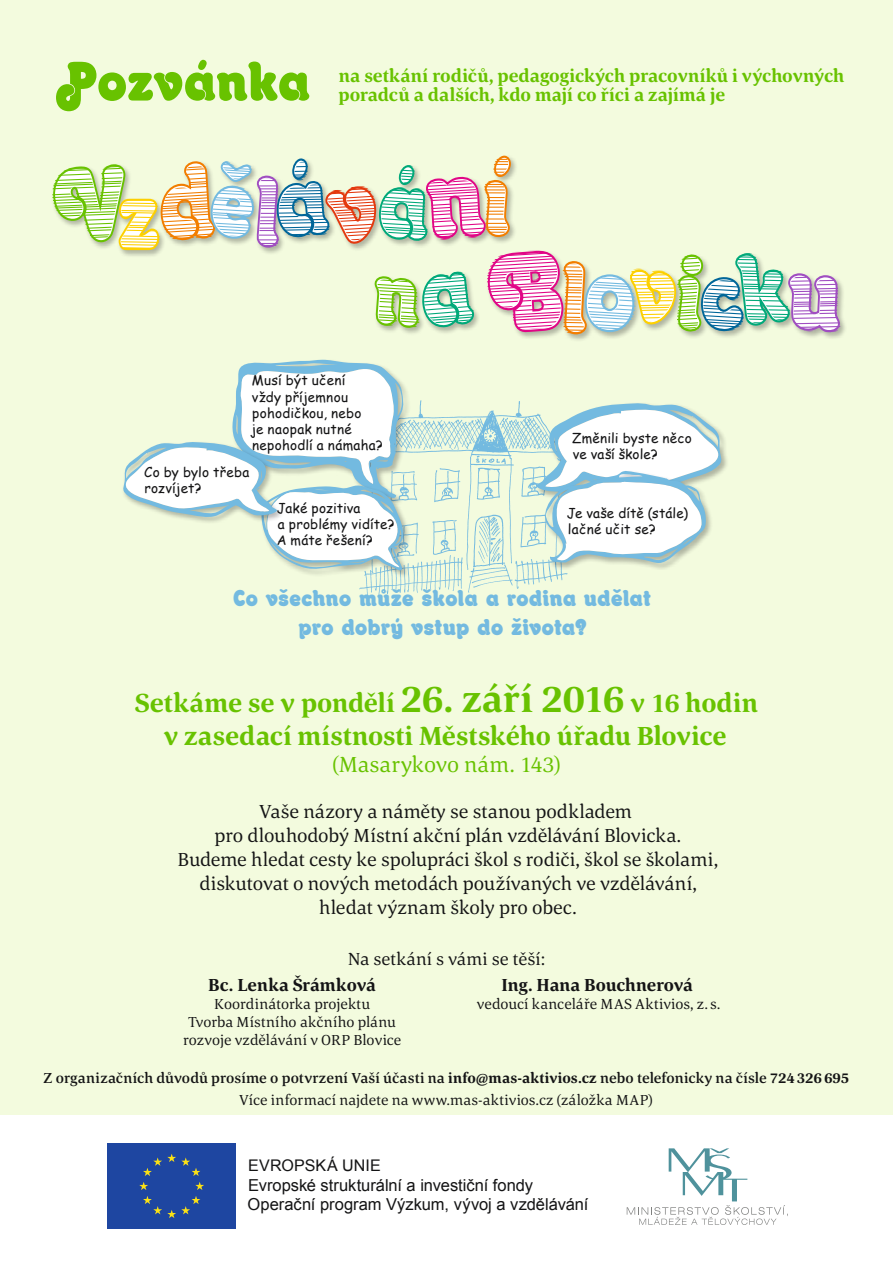
<style>
.page{position:relative;width:893px;height:1263px;background:#fff}
.page>*{position:absolute;margin:0;border:0;box-sizing:border-box;transform-origin:0 0}
.t1{font:58.2px "Octopuss POT";letter-spacing:.02em;color:#68c200}
.t2{font:700 27px/32.4px "Corda";color:#68c200;text-align:center}
.t3{font:24px/28.8px "Octopuss POT";letter-spacing:.025em;color:#73bae0;text-align:center}
.t4{font:22.5px "Corda";color:#68c200}
.t5{font:19.5px/24px "Corda";color:#141415;text-align:center}
.t6{font:700 18.75px/18.8px "Corda";letter-spacing:-.005em;color:#68c200}
.t7{font:700 18px "Corda";color:#141415}
.t8{font:18px "Corda";letter-spacing:.005em;color:#141415}
.t9{font:16.5px/19.8px "Arial";letter-spacing:-.005em;color:#141415}
.t10{font:16.05px "Arial";letter-spacing:.01em;color:#141415}
.t11{font:500 15px/22.2px "Corda";letter-spacing:.005em;color:#141415;text-align:center}
.t12{font:15px/18px "Corda";letter-spacing:.005em;color:#141415;text-align:center}
.t13{font:13.5px/16.2px "Comic Sans MS";letter-spacing:.015em;color:#141415}
.s1{font-size:39px}
.s2{font-weight:700}
.s3{font-weight:400}
</style>
<div class="page">
<div style="left:0;top:0;width:893px;height:1114px;background:#f3fbde"></div>
<img style="left:359px;top:400px;width:209px;height:198px">
<div style="left:535px;top:402px;width:194px;height:99px;background:#141415;opacity:.3"></div>
<div style="left:543px;top:469px;width:171px;height:101px;background:#141415;opacity:.3"></div>
<svg style="left:536px;top:402px;width:189px;height:162px"></svg>
<div style="left:260px;top:484px;width:150px;height:94px;background:#141415;opacity:.3"></div>
<svg style="left:123px;top:360px;width:290px;height:210px"></svg>
<svg style="left:107px;top:1143px;width:1px;height:86px"></svg>
<div style="left:108px;top:1143px;width:128px;height:86px;background:#1e46a1"></div>
<svg style="left:139px;top:1182px;width:9px;height:8px"></svg>
<svg style="left:143px;top:1196px;width:57px;height:22px"></svg>
<svg style="left:195px;top:1182px;width:9px;height:8px"></svg>
<svg style="left:143px;top:1154px;width:57px;height:22px"></svg>
<svg style="left:627px;top:1148px;width:161px;height:77px"></svg>
<div style="left:373px;top:249px;width:475px;height:93px;background:#141415;opacity:.3"></div>
<svg style="left:52px;top:155px;width:789px;height:181px"></svg>
<h1 class="t1" style="left:56px;top:52px;width:255px">Pozvánka</h1>
<p class="t6" style="left:338px;top:66px;width:507px">na setkání rodičů, pedagogických pracovníků i výchovných poradců a dalších, kdo mají co říci a zajímá je</p>
<p class="t13" style="left:251px;top:372px;width:134px">Musí být učení<br>vždy příjemnou pohodičkou, nebo<br>je naopak nutné nepohodlí a námaha?</p>
<p class="t13" style="left:144px;top:463px;width:106px">Co by bylo třeba rozvíjet?</p>
<p class="t13" style="left:277px;top:499px;width:119px">Jaké pozitiva<br>a problémy vidíte?<br>A máte řešení?</p>
<p class="t13" style="left:572px;top:429px;width:121px">Změnili byste něco ve vaší škole?</p>
<p class="t13" style="left:567px;top:504px;width:123px">Je vaše dítě (stále) lačné učit se?</p>
<p class="t3" style="left:233px;top:585px;width:419px">Co všechno může škola a rodina udělat pro dobrý vstup do života?</p>
<h2 class="t2" style="left:135px;top:686px;width:625px">Setkáme se v pondělí <span class="s1">26. září 2016</span> v 16 hodin v zasedací místnosti Městského úřadu Blovice</h2>
<p class="t4" style="left:332px;top:749px;width:230px">(Masarykovo nám. 143)</p>
<p class="t5" style="left:178px;top:799px;width:542px">Vaše názory a náměty se stanou podkladem<br>pro dlouhodobý Místní akční plán vzdělávání Blovicka.<br>Budeme hledat cesty ke spolupráci škol s rodiči, škol se školami, diskutovat o nových metodách používaných ve vzdělávání, hledat význam školy pro obec.</p>
<p class="t8" style="left:348px;top:947px;width:199px">Na setkání s vámi se těší:</p>
<p class="t7" style="left:208px;top:973px;width:169px">Bc. Lenka Šrámková</p>
<p class="t12" style="left:183px;top:995px;width:220px">Koordinátorka projektu<br>Tvorba Místního akčního plánu rozvoje vzdělávání v ORP Blovice</p>
<p class="t7" style="left:501px;top:973px;width:193px">Ing. Hana Bouchnerová</p>
<p class="t12" style="left:477px;top:995px;width:245px">vedoucí kanceláře MAS Aktivios, z. s.</p>
<p class="t11" style="left:44px;top:1066px;width:807px">Z organizačních důvodů prosíme o potvrzení Vaší účasti na <span class="s2">info@mas‑aktivios.cz</span> nebo telefonicky na čísle <span class="s2">724326695<br></span><span class="s3">Více informací najdete na www.mas-aktivios.cz (záložka MAP)</span></p>
<p class="t10" style="left:248px;top:1155px;width:134px">EVROPSKÁ UNIE</p>
<p class="t9" style="left:248px;top:1175px;width:342px">Evropské strukturální a investiční fondy<br>Operační program Výzkum, vývoj a vzdělávání</p>
</div>
